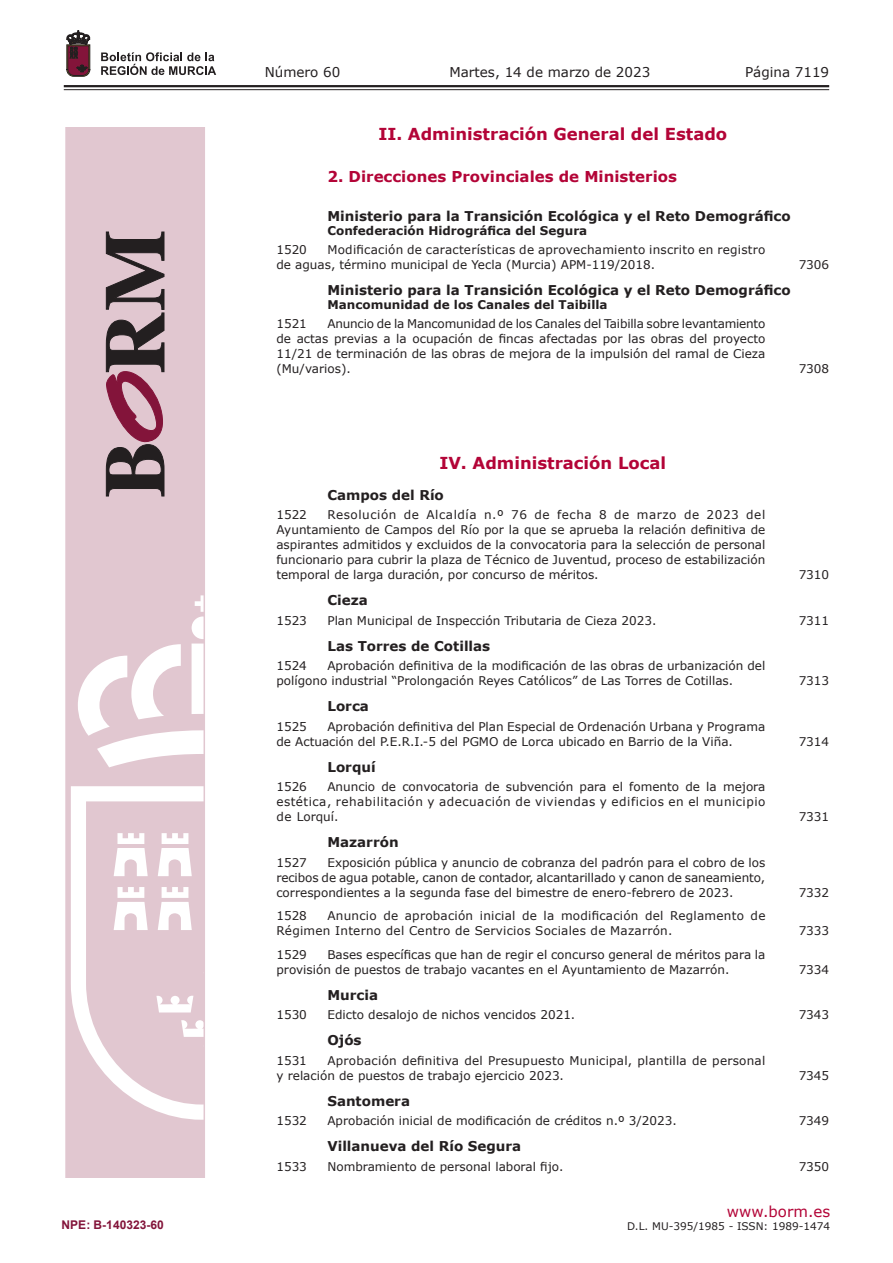
<style>
.page{position:relative;width:893px;height:1263px;background:#fff}
.page>*{position:absolute;margin:0;border:0;box-sizing:border-box;transform-origin:0 0}
.t1{font:700 16.5px "Verdana";color:#b30437}
.t2{font:700 15px "Verdana";color:#b30437}
.t3{font:15px "Verdana";color:#b30437}
.t4{font:700 13.5px "Verdana";color:#231f20}
.t5{font:13.5px "Verdana";color:#231f20}
.t6{font:12px/15px "Verdana";color:#231f20;text-align:justify}
.t7{font:12px/15px "Verdana";letter-spacing:.02em;color:#231f20}
.t8{font:700 12px "Verdana";color:#231f20}
.t9{font:700 12px "Arial";color:#83143a}
.t10{font:10.5px "Verdana";color:#231f20}
</style>
<div class="page">
<hr style="left:64px;top:85px;width:765px;height:2px;background:#231f20">
<hr style="left:64px;top:89px;width:765px;height:1px;background:#231f20">
<svg style="left:101px;top:52px;width:115px;height:23px"></svg>
<svg style="left:67px;top:31px;width:23px;height:45px"></svg>
<svg style="left:65px;top:128px;width:140px;height:1050px;background:#e5cfd7"></svg>
<svg style="left:106px;top:232px;width:58px;height:264px;background:#8b6f79"></svg>
<p class="t9" style="left:62px;top:1216px;width:104px">NPE: B-140323-60</p>
<p class="t5" style="left:265px;top:62px;width:77px">Número 60</p>
<p class="t5" style="left:449px;top:62px;width:202px">Martes, 14 de marzo de 2023</p>
<p class="t5" style="left:745px;top:62px;width:86px">Página 7119</p>
<h1 class="t1" style="left:378px;top:122px;width:350px">II. Administración General del Estado</h1>
<p class="t2" style="left:327px;top:166px;width:351px">2. Direcciones Provinciales de Ministerios</p>
<p class="t4" style="left:327px;top:207px;width:465px">Ministerio para la Transición Ecológica y el Reto Demográfico</p>
<p class="t8" style="left:327px;top:222px;width:261px">Confederación Hidrográfica del Segura</p>
<p class="t7" style="left:276px;top:242px;width:491px;text-indent:51px">Modificación de características de aprovechamiento inscrito en registro de aguas, término municipal de Yecla (Murcia) APM-119/2018.</p>
<p class="t6" style="left:276px;top:242px;width:32px">1520</p>
<p class="t4" style="left:327px;top:281px;width:465px">Ministerio para la Transición Ecológica y el Reto Demográfico</p>
<p class="t8" style="left:327px;top:296px;width:282px">Mancomunidad de los Canales del Taibilla</p>
<p class="t6" style="left:276px;top:316px;width:491px;text-indent:51px">Anuncio de la Mancomunidad de los Canales del Taibilla sobre levantamiento de actas previas a la ocupación de fincas afectadas por las obras del proyecto 11/21 de terminación de las obras de mejora de la impulsión del ramal de Cieza (Mu/varios).</p>
<p class="t6" style="left:276px;top:316px;width:32px">1521</p>
<p class="t6" style="left:799px;top:257px;width:32px">7306</p>
<p class="t6" style="left:799px;top:361px;width:32px">7308</p>
<h1 class="t1" style="left:439px;top:452px;width:228px">IV. Administración Local</h1>
<p class="t4" style="left:327px;top:485px;width:118px">Campos del Río</p>
<p class="t6" style="left:276px;top:507px;width:490px;text-indent:51px">Resolución de Alcaldía n.º 76 de fecha 8 de marzo de 2023 del Ayuntamiento de Campos del Río por la que se aprueba la relación definitiva de aspirantes admitidos y excluidos de la convocatoria para la selección de personal funcionario para cubrir la plaza de Técnico de Juventud, proceso de estabilización temporal de larga duración, por concurso de méritos.</p>
<p class="t6" style="left:276px;top:507px;width:32px">1522</p>
<p class="t4" style="left:327px;top:591px;width:42px">Cieza</p>
<p class="t6" style="left:799px;top:567px;width:32px">7310</p>
<p class="t6" style="left:276px;top:613px;width:32px">1523</p>
<p class="t6" style="left:327px;top:613px;width:330px">Plan Municipal de Inspección Tributaria de Cieza 2023.</p>
<p class="t6" style="left:799px;top:613px;width:32px">7311</p>
<p class="t4" style="left:327px;top:636px;width:164px">Las Torres de Cotillas</p>
<p class="t6" style="left:276px;top:658px;width:32px">1524</p>
<p class="t6" style="left:276px;top:658px;width:490px;text-indent:51px">Aprobación definitiva de la modificación de las obras de urbanización del polígono industrial “Prolongación Reyes Católicos” de Las Torres de Cotillas.</p>
<p class="t6" style="left:799px;top:673px;width:32px">7313</p>
<p class="t4" style="left:327px;top:697px;width:43px">Lorca</p>
<p class="t6" style="left:276px;top:719px;width:490px;text-indent:51px">Aprobación definitiva del Plan Especial de Ordenación Urbana y Programa de Actuación del P.E.R.I.-5 del PGMO de Lorca ubicado en Barrio de la Viña.</p>
<p class="t6" style="left:276px;top:719px;width:32px">1525</p>
<p class="t4" style="left:327px;top:757px;width:50px">Lorquí</p>
<p class="t6" style="left:276px;top:779px;width:490px;text-indent:51px">Anuncio de convocatoria de subvención para el fomento de la mejora estética, rehabilitación y adecuación de viviendas y edificios en el municipio de Lorquí.</p>
<p class="t6" style="left:276px;top:779px;width:32px">1526</p>
<p class="t4" style="left:327px;top:833px;width:73px">Mazarrón</p>
<p class="t6" style="left:276px;top:855px;width:490px;text-indent:51px">Exposición pública y anuncio de cobranza del padrón para el cobro de los recibos de agua potable, canon de contador, alcantarillado y canon de saneamiento, correspondientes a la segunda fase del bimestre de enero-febrero de 2023.</p>
<p class="t6" style="left:276px;top:855px;width:32px">1527</p>
<p class="t7" style="left:276px;top:908px;width:491px;text-indent:51px">Anuncio de aprobación inicial de la modificación del Reglamento de<br>Régimen Interno del Centro de Servicios Sociales de Mazarrón.</p>
<p class="t6" style="left:276px;top:908px;width:32px">1528</p>
<p class="t6" style="left:276px;top:947px;width:490px;text-indent:51px">Bases específicas que han de regir el concurso general de méritos para la provisión de puestos de trabajo vacantes en el Ayuntamiento de Mazarrón.</p>
<p class="t6" style="left:276px;top:947px;width:32px">1529</p>
<p class="t4" style="left:327px;top:985px;width:52px">Murcia</p>
<p class="t6" style="left:799px;top:734px;width:32px">7314</p>
<p class="t6" style="left:799px;top:809px;width:32px">7331</p>
<p class="t6" style="left:799px;top:885px;width:32px">7332</p>
<p class="t6" style="left:799px;top:923px;width:32px">7333</p>
<p class="t6" style="left:799px;top:962px;width:32px">7334</p>
<p class="t6" style="left:276px;top:1007px;width:32px">1530</p>
<p class="t6" style="left:327px;top:1007px;width:249px">Edicto desalojo de nichos vencidos 2021.</p>
<p class="t6" style="left:799px;top:1007px;width:32px">7343</p>
<p class="t4" style="left:327px;top:1031px;width:36px">Ojós</p>
<p class="t6" style="left:276px;top:1053px;width:32px">1531</p>
<p class="t7" style="left:276px;top:1053px;width:490px;text-indent:51px">Aprobación definitiva del Presupuesto Municipal, plantilla de personal y relación de puestos de trabajo ejercicio 2023.</p>
<p class="t6" style="left:799px;top:1068px;width:32px">7345</p>
<p class="t4" style="left:327px;top:1091px;width:84px">Santomera</p>
<p class="t6" style="left:276px;top:1113px;width:32px">1532</p>
<p class="t6" style="left:327px;top:1113px;width:351px">Aprobación inicial de modificación de créditos n.º 3/2023.</p>
<p class="t6" style="left:799px;top:1113px;width:32px">7349</p>
<p class="t4" style="left:327px;top:1137px;width:195px">Villanueva del Río Segura</p>
<p class="t6" style="left:276px;top:1159px;width:32px">1533</p>
<p class="t6" style="left:327px;top:1159px;width:237px">Nombramiento de personal laboral fijo.</p>
<p class="t6" style="left:799px;top:1159px;width:32px">7350</p>
<p class="t3" style="left:727px;top:1201px;width:105px">www.borm.es</p>
<p class="t10" style="left:627px;top:1218px;width:205px">D.L. MU-395/1985 - ISSN: 1989-1474</p>
</div>
